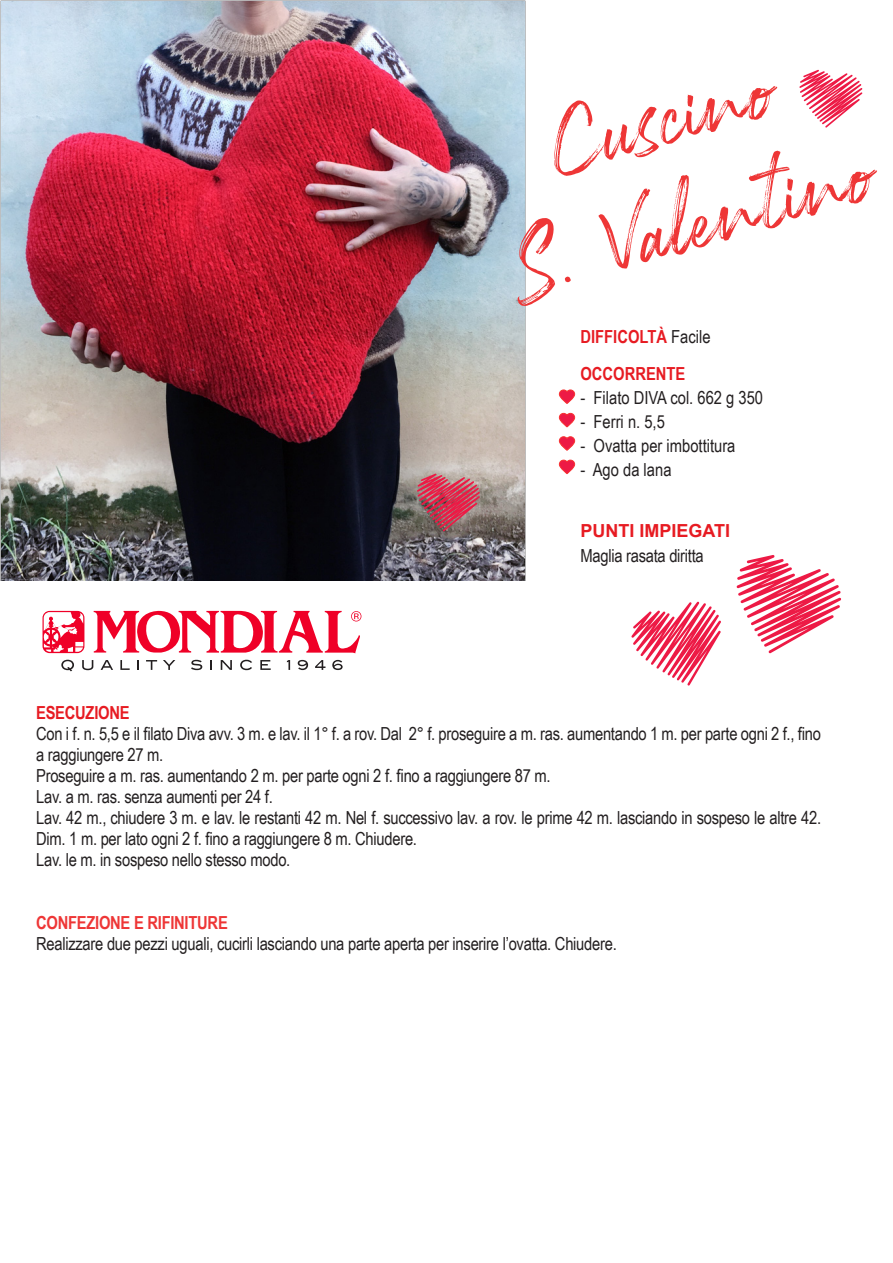
<style>
.page{position:relative;width:893px;height:1263px;background:#fff}
.page>*{position:absolute;margin:0;border:0;box-sizing:border-box;transform-origin:0 0}
.t1{font:100.5px "Rockness";color:#ee3636}
.t2{font:18px/21px "Arial Narrow";letter-spacing:-.015em;color:#231f20}
.t3{font:700 18px "Arial Narrow";color:#e71b22}
.t4{font:700 18px "Arial Narrow";letter-spacing:-.015em;color:#ee3636}
.t5{font:700 18px "Arial";color:#e71b22}
.s1{font-weight:400;color:#231f20}
</style>
<div class="page">
<svg style="left:61px;top:660px;width:13px;height:11px"></svg>
<svg style="left:82px;top:660px;width:11px;height:10px"></svg>
<svg style="left:101px;top:660px;width:12px;height:10px"></svg>
<svg style="left:120px;top:660px;width:10px;height:10px"></svg>
<svg style="left:137px;top:660px;width:2px;height:10px"></svg>
<svg style="left:146px;top:660px;width:11px;height:10px"></svg>
<svg style="left:163px;top:660px;width:12px;height:10px"></svg>
<svg style="left:191px;top:660px;width:11px;height:10px"></svg>
<svg style="left:210px;top:660px;width:2px;height:10px"></svg>
<svg style="left:221px;top:660px;width:11px;height:10px"></svg>
<svg style="left:240px;top:660px;width:12px;height:10px"></svg>
<svg style="left:260px;top:660px;width:11px;height:10px"></svg>
<svg style="left:287px;top:660px;width:3px;height:10px"></svg>
<svg style="left:298px;top:660px;width:10px;height:10px"></svg>
<svg style="left:315px;top:660px;width:10px;height:10px"></svg>
<svg style="left:332px;top:660px;width:11px;height:10px"></svg>
<svg style="left:94px;top:610px;width:267px;height:43px"></svg>
<svg style="left:43px;top:611px;width:41px;height:42px"></svg>
<svg style="left:559px;top:390px;width:16px;height:14px"></svg>
<svg style="left:559px;top:413px;width:16px;height:14px"></svg>
<svg style="left:559px;top:436px;width:16px;height:15px"></svg>
<svg style="left:559px;top:460px;width:16px;height:14px"></svg>
<svg style="left:736px;top:555px;width:105px;height:98px"></svg>
<img style="left:1px;top:0;width:524px;height:580px">
<svg style="left:631px;top:602px;width:90px;height:83px"></svg>
<svg style="left:799px;top:70px;width:63px;height:58px"></svg>
<svg style="left:417px;top:473px;width:63px;height:58px;background:#b45966"></svg>
<p class="t1" style="left:530px;top:85px;width:235px;rotate:-16deg">Cuscino</p>
<p class="t1" style="left:489px;top:209px;width:381px;rotate:-16deg">S. Valentino</p>
<p class="t3" style="left:580px;top:323px;width:132px">DIFFICOLTÀ <span class="s1">Facile</span></p>
<p class="t3" style="left:580px;top:360px;width:106px">OCCORRENTE</p>
<p class="t2" style="left:580px;top:386px;width:184px">- Filato DIVA col. 662 g 350</p>
<p class="t2" style="left:580px;top:410px;width:86px">- Ferri n. 5,5</p>
<p class="t2" style="left:580px;top:434px;width:157px">- Ovatta per imbottitura</p>
<p class="t2" style="left:580px;top:458px;width:93px">- Ago da lana</p>
<p class="t5" style="left:580px;top:518px;width:151px">PUNTI IMPIEGATI</p>
<p class="t2" style="left:580px;top:544px;width:125px">Maglia rasata diritta</p>
<p class="t3" style="left:36px;top:699px;width:95px">ESECUZIONE</p>
<p class="t2" style="left:36px;top:722px;width:786px">Con i f. n. 5,5 e il filato Diva avv. 3 m. e lav. il 1° f. a rov. Dal 2° f. proseguire a m. ras. aumentando 1 m. per parte ogni 2 f., fino a raggiungere 27 m.</p>
<p class="t2" style="left:36px;top:764px;width:516px">Proseguire a m. ras. aumentando 2 m. per parte ogni 2 f. fino a raggiungere 87 m.</p>
<p class="t2" style="left:36px;top:785px;width:238px">Lav. a m. ras. senza aumenti per 24 f.</p>
<p class="t2" style="left:36px;top:806px;width:786px">Lav. 42 m., chiudere 3 m. e lav. le restanti 42 m. Nel f. successivo lav. a rov. le prime 42 m. lasciando in sospeso le altre 42.<br>Dim. 1 m. per lato ogni 2 f. fino a raggiungere 8 m. Chiudere.</p>
<p class="t2" style="left:36px;top:848px;width:256px">Lav. le m. in sospeso nello stesso modo.</p>
<p class="t4" style="left:36px;top:909px;width:193px">CONFEZIONE E RIFINITURE</p>
<p class="t2" style="left:36px;top:932px;width:582px">Realizzare due pezzi uguali, cucirli lasciando una parte aperta per inserire l’ovatta. Chiudere.</p>
</div>
